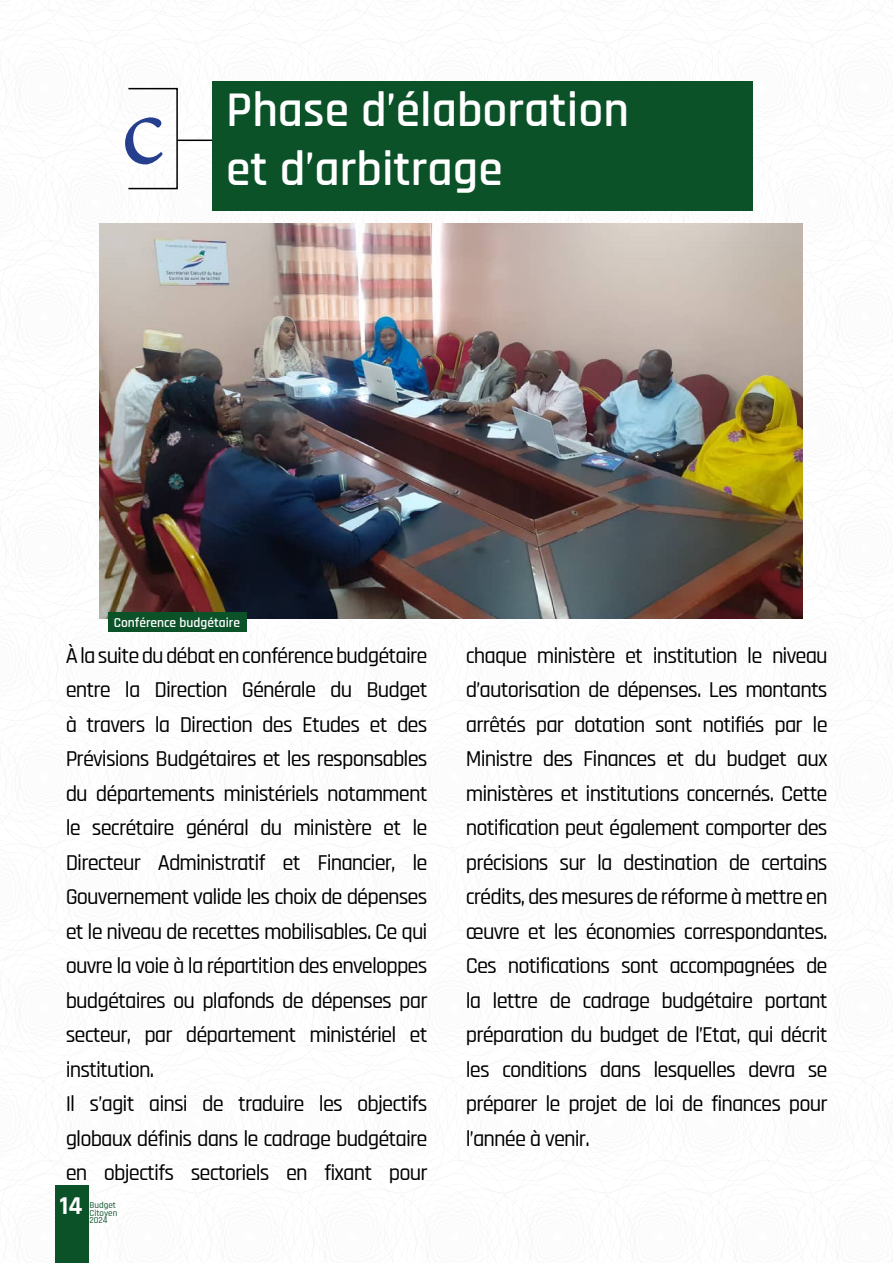
<style>
.page{position:relative;width:893px;height:1263px;background:#fff}
.page>*{position:absolute;margin:0;border:0;box-sizing:border-box;transform-origin:0 0}
.t1{font:102px "Minion Pro";color:#253f8e}
.t2{font:600 49.5px "Rajdhani";color:#fff}
.t3{font:700 25.5px "Rajdhani";color:#fff}
.t4{font:500 22.5px/34.5px "Rajdhani";letter-spacing:-.04em;color:#000;text-align:justify}
.t5{font:600 13.5px "Rajdhani";color:#fff}
.t6{font:500 9px/7.8px "Rajdhani";color:#0c5229}
</style>
<div class="page">
<hr style="left:892px;top:0;width:1px;height:1263px;background:#bfbfbf">
<div style="left:55px;top:1185px;width:34px;height:78px;background:#0c5229"></div>
<div style="left:212px;top:82px;width:540px;height:129px;background:#0c5229"></div>
<div style="left:128px;top:88px;width:50px;height:101px;border:2px solid #000"></div>
<hr style="left:178px;top:140px;width:34px;height:1px;background:#000">
<img style="left:100px;top:224px;width:703px;height:395px">
<div style="left:108px;top:611px;width:139px;height:20px;background:#0c5229"></div>
<p class="t1" style="left:121px;top:62px;width:45px">c</p>
<p class="t2" style="left:226px;top:81px;width:404px">Phase d’élaboration</p>
<p class="t2" style="left:226px;top:140px;width:278px">et d’arbitrage</p>
<p class="t5" style="left:114px;top:614px;width:128px">Conférence budgétaire</p>
<p class="t4" style="left:66px;top:639px;width:363px">À la suite du débat en conférence budgétaire entre la Direction Générale du Budget à travers la Direction des Etudes et des Prévisions Budgétaires et les responsables du départements ministériels notamment le secrétaire général du ministère et le Directeur Administratif et Financier, le Gouvernement valide les choix de dépenses et le niveau de recettes mobilisables. Ce qui ouvre la voie à la répartition des enveloppes budgétaires ou plafonds de dépenses par secteur, par département ministériel et institution.</p>
<p class="t4" style="left:66px;top:1087px;width:363px">Il s’agit ainsi de traduire les objectifs globaux définis dans le cadrage budgétaire en objectifs sectoriels en fixant pour</p>
<p class="t3" style="left:60px;top:1190px;width:24px">14</p>
<p class="t6" style="left:90px;top:1201px;width:29px">Budget<br>Citoyen<br>2024</p>
<p class="t4" style="left:466px;top:639px;width:363px">chaque ministère et institution le niveau d’autorisation de dépenses. Les montants arrêtés par dotation sont notifiés par le Ministre des Finances et du budget aux ministères et institutions concernés. Cette notification peut également comporter des précisions sur la destination de certains crédits, des mesures de réforme à mettre en œuvre et les économies correspondantes.<br>Ces notifications sont accompagnées de la lettre de cadrage budgétaire portant préparation du budget de l’Etat, qui décrit les conditions dans lesquelles devra se préparer le projet de loi de finances pour l’année à venir.</p>
</div>
